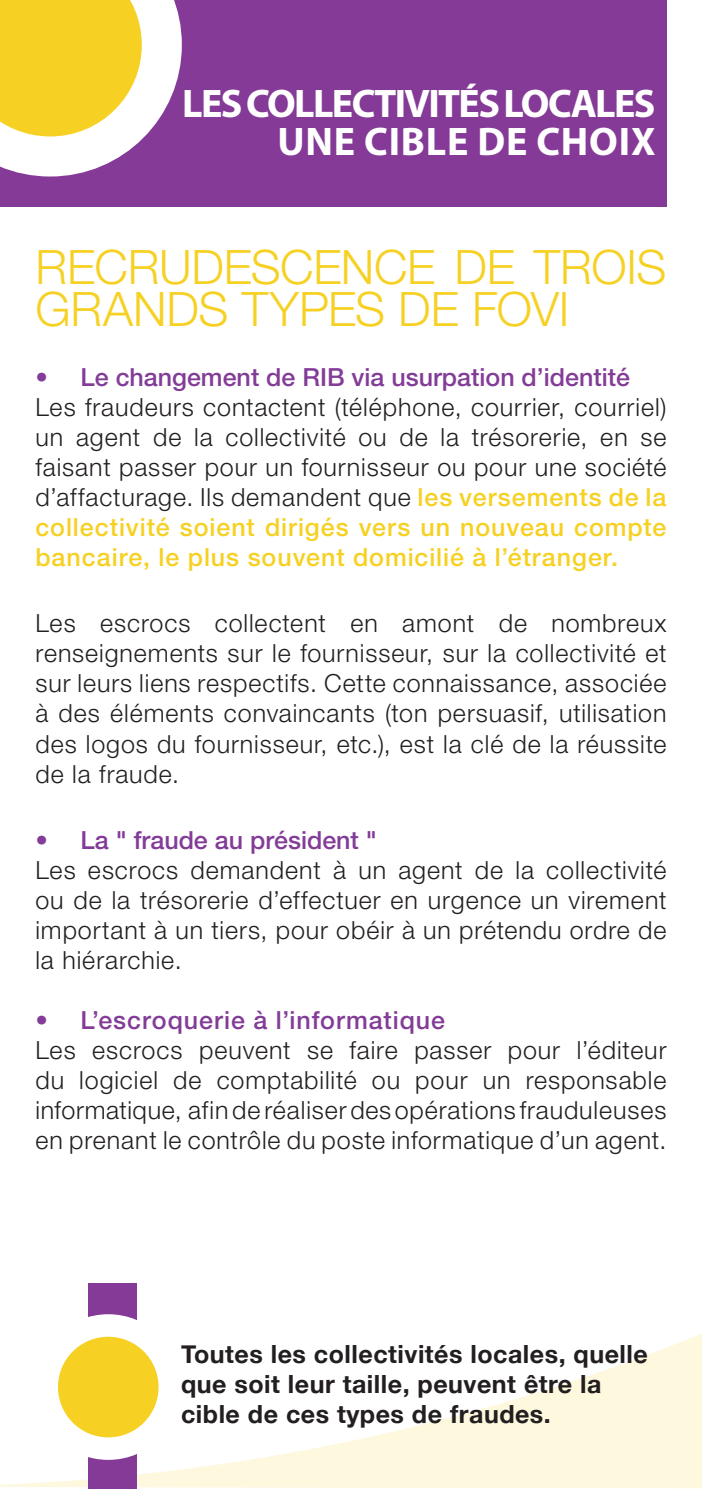
<style>
.page{position:relative;width:702px;height:1489px;background:#fff}
.page>*{position:absolute;margin:0;border:0;box-sizing:border-box;transform-origin:0 0}
.t1{font:300 47.5px/42.5px "Helvetica Neue";letter-spacing:-.005em;color:#f6d124}
.t2{font:700 40px "Myriad Pro";letter-spacing:-.04em;color:#fff}
.t3{font:700 40px "Myriad Pro";letter-spacing:.02em;color:#fff}
.t4{font:300 25px/30px "Helvetica Neue";letter-spacing:.035em;color:#231f20;text-align:justify}
.t5{font:700 25px/30px "Helvetica Neue";letter-spacing:.02em;color:#231f20}
.t6{font:500 25px "Helvetica Neue";color:#833c97}
.t7{font:500 25px "Helvetica Neue";letter-spacing:.035em;color:#833c97}
.s1{font-weight:500;color:#f6d122}
</style>
<div class="page">
<svg style="left:0;top:1334px;width:702px;height:154px"></svg>
<div style="left:0;top:0;width:666px;height:206px;background:#843a96"></div>
<svg style="left:0;top:0;width:182px;height:176px;background:#ebce7c"></svg>
<div style="left:88px;top:1283px;width:49px;height:205px;background:#843a96"></div>
<svg style="left:47px;top:1325px;width:123px;height:123px;background:#f7d849"></svg>
<div style="left:35px;top:1314px;width:146px;height:145px;border:22px solid #fff;border-radius:50%"></div>
<p class="t2" style="left:182px;top:78px;width:475px">LES COLLECTIVITÉS LOCALES</p>
<p class="t3" style="left:277px;top:115px;width:379px">UNE CIBLE DE CHOIX</p>
<p class="t1" style="left:35px;top:244px;width:632px">RECRUDESCENCE DE TROIS<br>GRANDS TYPES DE FOVI</p>
<p class="t6" style="left:35px;top:362px;width:596px">• Le changement de RIB via usurpation d’identité</p>
<p class="t4" style="left:35px;top:392px;width:632px">Les fraudeurs contactent (téléphone, courrier, courriel) un agent de la collectivité ou de la trésorerie, en se faisant passer pour un fournisseur ou pour une société d’affacturage. Ils demandent que <span class="s1">les versements de la collectivité soient dirigés vers un nouveau compte bancaire, le plus souvent domicilié à l’étranger.</span></p>
<p class="t4" style="left:35px;top:608px;width:632px">Les escrocs collectent en amont de nombreux renseignements sur le fournisseur, sur la collectivité et sur leurs liens respectifs. Cette connaissance, associée à des éléments convaincants (ton persuasif, utilisation des logos du fournisseur, etc.), est la clé de la réussite de la fraude.</p>
<p class="t6" style="left:35px;top:824px;width:343px">• La " fraude au président "</p>
<p class="t4" style="left:35px;top:854px;width:632px">Les escrocs demandent à un agent de la collectivité ou de la trésorerie d’effectuer en urgence un virement important à un tiers, pour obéir à un prétendu ordre de la hiérarchie.</p>
<p class="t7" style="left:35px;top:1004px;width:411px">• L’escroquerie à l’informatique</p>
<p class="t4" style="left:35px;top:1034px;width:632px">Les escrocs peuvent se faire passer pour l’éditeur du logiciel de comptabilité ou pour un responsable informatique, afin de réaliser des opérations frauduleuses en prenant le contrôle du poste informatique d’un agent.</p>
<p class="t5" style="left:181px;top:1338px;width:468px">Toutes les collectivités locales, quelle que soit leur taille, peuvent être la cible de ces types de fraudes.</p>
</div>
